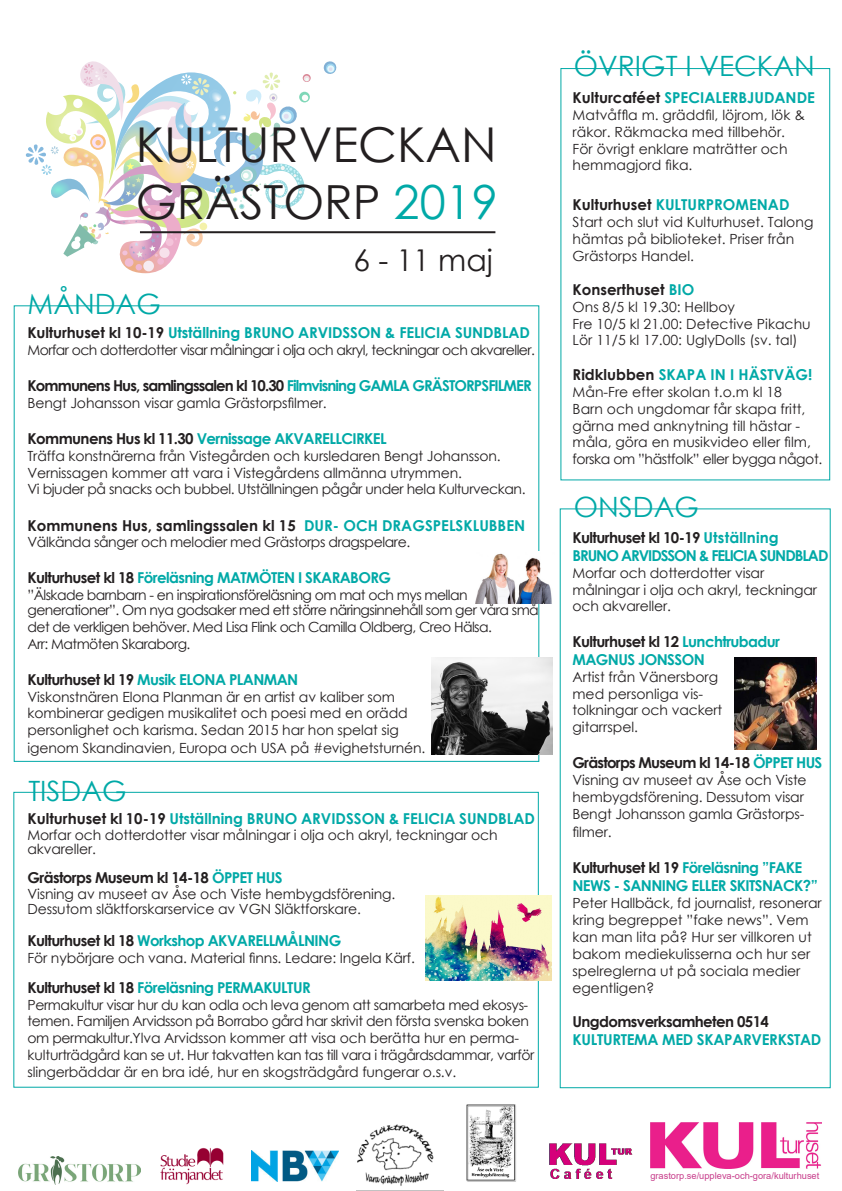
<style>
.page{position:relative;width:842px;height:1191px;background:#fff}
.page>*{position:absolute;margin:0;border:0;box-sizing:border-box;transform-origin:0 0}
.t1{font:48px "Century Gothic";color:#231f20}
.t2{font:47px "Century Gothic";color:#231f20}
.t3{font:30px "Century Gothic";color:#231f20}
.t4{font:28px "Century Gothic";color:#00a9a7}
.t5{font:700 15px/18px "Century Gothic";letter-spacing:-.04em;color:#00a9a7}
.t6{font:700 15px "Century Gothic";color:#00a9a7}
.t7{font:700 15px "Century Gothic";letter-spacing:-.04em;color:#231f20}
.t8{font:700 15px "Century Gothic";color:#231f20}
.t9{font:700 15px "Century Gothic";letter-spacing:-.06em;color:#231f20}
.t10{font:700 15px "Century Gothic";letter-spacing:-.01em;color:#00a9a7}
.t11{font:700 15px/18px "Century Gothic";letter-spacing:-.02em;color:#00a9a7}
.t12{font:700 15px "Century Gothic";letter-spacing:-.07em;color:#00a9a7}
.t13{font:14px/16.8px "Century Gothic";letter-spacing:-.01em;color:#231f20}
.t14{font:14px/16.8px "Century Gothic";letter-spacing:-.03em;color:#231f20}
.t15{font:14px/15px "Century Gothic";letter-spacing:-.04em;color:#231f20}
.t16{font:9.3px "Arial";color:#c73d8b}
.s1{color:#00a9a7}
.s2{color:#231f20}
</style>
<div class="page">
<svg style="left:323px;top:61px;width:13px;height:13px"></svg>
<svg style="left:26px;top:61px;width:284px;height:212px"></svg>
<hr style="left:140px;top:231px;width:355px;height:2px;background:#231f20">
<div style="left:14px;top:792px;width:525px;height:295px;background:#fff;border:1px solid #00a9a7"></div>
<img style="left:650px;top:1123px;width:171px;height:45px">
<img style="left:19px;top:1156px;width:121px;height:28px">
<img style="left:549px;top:1143px;width:84px;height:36px">
<div style="left:561px;top:68px;width:269px;height:412px;background:#fff;border:1px solid #00a9a7"></div>
<img style="left:251px;top:1150px;width:87px;height:31px">
<img style="left:160px;top:1147px;width:64px;height:38px">
<img style="left:357px;top:1124px;width:77px;height:62px">
<img style="left:476px;top:551px;width:76px;height:52px">
<img style="left:432px;top:658px;width:121px;height:96px">
<img style="left:734px;top:657px;width:82px;height:92px">
<img style="left:425px;top:895px;width:127px;height:85px">
<img style="left:466px;top:1104px;width:50px;height:78px">
<p class="t1" style="left:136px;top:111px;width:362px">KULTURVECKAN</p>
<p class="t2" style="left:136px;top:169px;width:364px">GRÄSTORP <span class="s1">2019</span></p>
<p class="t3" style="left:353px;top:239px;width:141px">6 - 11 maj</p>
<p class="t4" style="left:28px;top:285px;width:135px">MÅNDAG</p>
<p class="t10" style="left:27px;top:321px;width:504px"><span class="s2">Kulturhuset kl 10-19</span> Utställning BRUNO ARVIDSSON &amp; FELICIA SUNDBLAD</p>
<p class="t15" style="left:27px;top:342px;width:509px">Morfar och dotterdotter visar målningar i olja och akryl, teckningar och akvareller.</p>
<p class="t9" style="left:27px;top:374px;width:506px">Kommunens Hus, samlingssalen kl 10.30 <span class="s1">Filmvisning GAMLA GRÄSTORPSFILMER</span></p>
<p class="t13" style="left:27px;top:394px;width:301px">Bengt Johansson visar gamla Grästorpsfilmer.</p>
<p class="t5" style="left:27px;top:429px;width:361px"><span class="s2">Kommunens Hus kl 11.30</span> Vernissage AKVARELLCIRKEL</p>
<p class="t13" style="left:27px;top:447px;width:500px">Träffa konstnärerna från Vistegården och kursledaren Bengt Johansson.<br>Vernissagen kommer att vara i Vistegårdens allmänna utrymmen.<br>Vi bjuder på snacks och bubbel. Utställningen pågår under hela Kulturveckan.</p>
<p class="t8" style="left:27px;top:513px;width:499px">Kommunens Hus, samlingssalen kl 15 <span class="s1">DUR- OCH DRAGSPELSKLUBBEN</span></p>
<p class="t14" style="left:27px;top:533px;width:384px">Välkända sånger och melodier med Grästorps dragspelare.</p>
<p class="t5" style="left:27px;top:568px;width:365px"><span class="s2">Kulturhuset kl 18</span> Föreläsning MATMÖTEN I SKARABORG</p>
<p class="t15" style="left:27px;top:587px;width:513px">”Älskade barnbarn - en inspirationsföreläsning om mat och mys mellan generationer”. Om nya godsaker med ett större näringsinnehåll som ger våra små</p>
<p class="t15" style="left:27px;top:618px;width:466px;line-height:16.8px">det de verkligen behöver. Med Lisa Flink och Camilla Oldberg, Creo Hälsa.<br>Arr: Matmöten Skaraborg.</p>
<p class="t5" style="left:27px;top:669px;width:272px"><span class="s2">Kulturhuset kl 19</span> Musik ELONA PLANMAN</p>
<p class="t13" style="left:27px;top:687px;width:399px;line-height:17.2px">Viskonstnären Elona Planman är en artist av kaliber som kombinerar gedigen musikalitet och poesi med en orädd personlighet och karisma. Sedan 2015 har hon spelat sig igenom Skandinavien, Europa och USA på #evighetsturnén.</p>
<p class="t4" style="left:28px;top:771px;width:100px">TISDAG</p>
<p class="t6" style="left:27px;top:807px;width:509px"><span class="s2">Kulturhuset kl 10-19</span> Utställning BRUNO ARVIDSSON &amp; FELICIA SUNDBLAD</p>
<p class="t13" style="left:27px;top:828px;width:472px;line-height:14px">Morfar och dotterdotter visar målningar i olja och akryl, teckningar och akvareller.</p>
<p class="t7" style="left:27px;top:865px;width:256px">Grästorps Museum kl 14-18 <span class="s1">ÖPPET HUS</span></p>
<p class="t13" style="left:27px;top:886px;width:369px;line-height:15px">Visning av museet av Åse och Viste hembygdsförening.<br>Dessutom släktforskarservice av VGN Släktforskare.</p>
<p class="t5" style="left:27px;top:931px;width:315px"><span class="s2">Kulturhuset kl 18</span> Workshop AKVARELLMÅLNING</p>
<p class="t13" style="left:27px;top:949px;width:389px">För nybörjare och vana. Material finns. Ledare: Ingela Kärf.</p>
<p class="t5" style="left:27px;top:977px;width:285px"><span class="s2">Kulturhuset kl 18</span> Föreläsning PERMAKULTUR</p>
<p class="t14" style="left:27px;top:996px;width:508px">Permakultur visar hur du kan odla och leva genom att samarbeta med ekosys&shy;temen. Familjen Arvidsson på Borrabo gård har skrivit den första svenska boken om permakultur.Ylva Arvidsson kommer att visa och berätta hur en perma&shy;kulturträdgård kan se ut. Hur takvatten kan tas till vara i trägårdsdammar, varför slingerbäddar är en bra idé, hur en skogsträdgård fungerar o.s.v.</p>
<p class="t4" style="left:574px;top:47px;width:242px">ÖVRIGT I VECKAN</p>
<p class="t6" style="left:573px;top:86px;width:244px"><span class="s2">Kulturcaféet</span> SPECIALERBJUDANDE</p>
<p class="t13" style="left:573px;top:106px;width:234px">Matvåffla m. gräddfil, löjrom, lök &amp; räkor. Räkmacka med tillbehör.<br>För övrigt enklare maträtter och hemmagjord fika.</p>
<p class="t6" style="left:573px;top:194px;width:218px"><span class="s2">Kulturhuset</span> KULTURPROMENAD</p>
<p class="t13" style="left:573px;top:214px;width:242px">Start och slut vid Kulturhuset. Talong hämtas på biblioteket. Priser från<br>Grästorps Handel.</p>
<p class="t8" style="left:573px;top:278px;width:123px">Konserthuset <span class="s1">BIO</span></p>
<p class="t13" style="left:573px;top:298px;width:164px">Ons 8/5 kl 19.30: Hellboy</p>
<p class="t13" style="left:573px;top:315px;width:240px">Fre 10/5 kl 21.00: Detective Pikachu<br>Lör 11/5 kl 17.00: UglyDolls (sv. tal)</p>
<p class="t6" style="left:573px;top:363px;width:241px"><span class="s2">Ridklubben</span> SKAPA IN I HÄSTVÄG!</p>
<p class="t13" style="left:573px;top:383px;width:251px">Mån-Fre efter skolan t.o.m kl 18<br>Barn och ungdomar får skapa fritt, gärna med anknytning till hästar - måla, göra en musikvideo eller film, forska om ”hästfolk” eller bygga något.</p>
<p class="t4" style="left:574px;top:487px;width:126px">ONSDAG</p>
<p class="t7" style="left:572px;top:526px;width:208px">Kulturhuset kl 10-19 <span class="s1">Utställning</span></p>
<p class="t12" style="left:572px;top:544px;width:258px">BRUNO ARVIDSSON &amp; FELICIA SUNDBLAD</p>
<p class="t13" style="left:572px;top:565px;width:246px;line-height:16.4px">Morfar och dotterdotter visar målningar i olja och akryl, teckningar och akvareller.</p>
<p class="t7" style="left:572px;top:630px;width:209px">Kulturhuset kl 12 <span class="s1">Lunchtrubadur</span></p>
<p class="t5" style="left:572px;top:650px;width:134px">MAGNUS JONSSON</p>
<p class="t13" style="left:572px;top:668px;width:151px">Artist från Vänersborg med personliga vis&shy;tolkningar och vackert gitarrspel.</p>
<p class="t7" style="left:572px;top:751px;width:251px">Grästorps Museum kl 14-18 <span class="s1">ÖPPET HUS</span></p>
<p class="t13" style="left:572px;top:771px;width:236px">Visning av museet av Åse och Viste hembygdsförening. Dessutom visar<br>Bengt Johansson gamla Grästorps-</p>
<p class="t13" style="left:572px;top:823px;width:41px">filmer.</p>
<p class="t5" style="left:572px;top:857px;width:247px"><span class="s2">Kulturhuset kl 19</span> Föreläsning ”FAKE<br>NEWS - SANNING ELLER SKITSNACK?”</p>
<p class="t13" style="left:572px;top:894px;width:251px">Peter Hallbäck, fd journalist, resonerar kring begreppet ”fake news”. Vem kan man lita på? Hur ser villkoren ut bakom mediekulisserna och hur ser spelreglerna ut på sociala medier egentligen?</p>
<p class="t11" style="left:572px;top:1011px;width:250px"><span class="s2">Ungdomsverksamheten 0514<br></span>KULTURTEMA MED SKAPARVERKSTAD</p>
<p class="t16" style="left:650px;top:1169px;width:170px">grastorp.se/uppleva-och-gora/kulturhuset</p>
</div>
